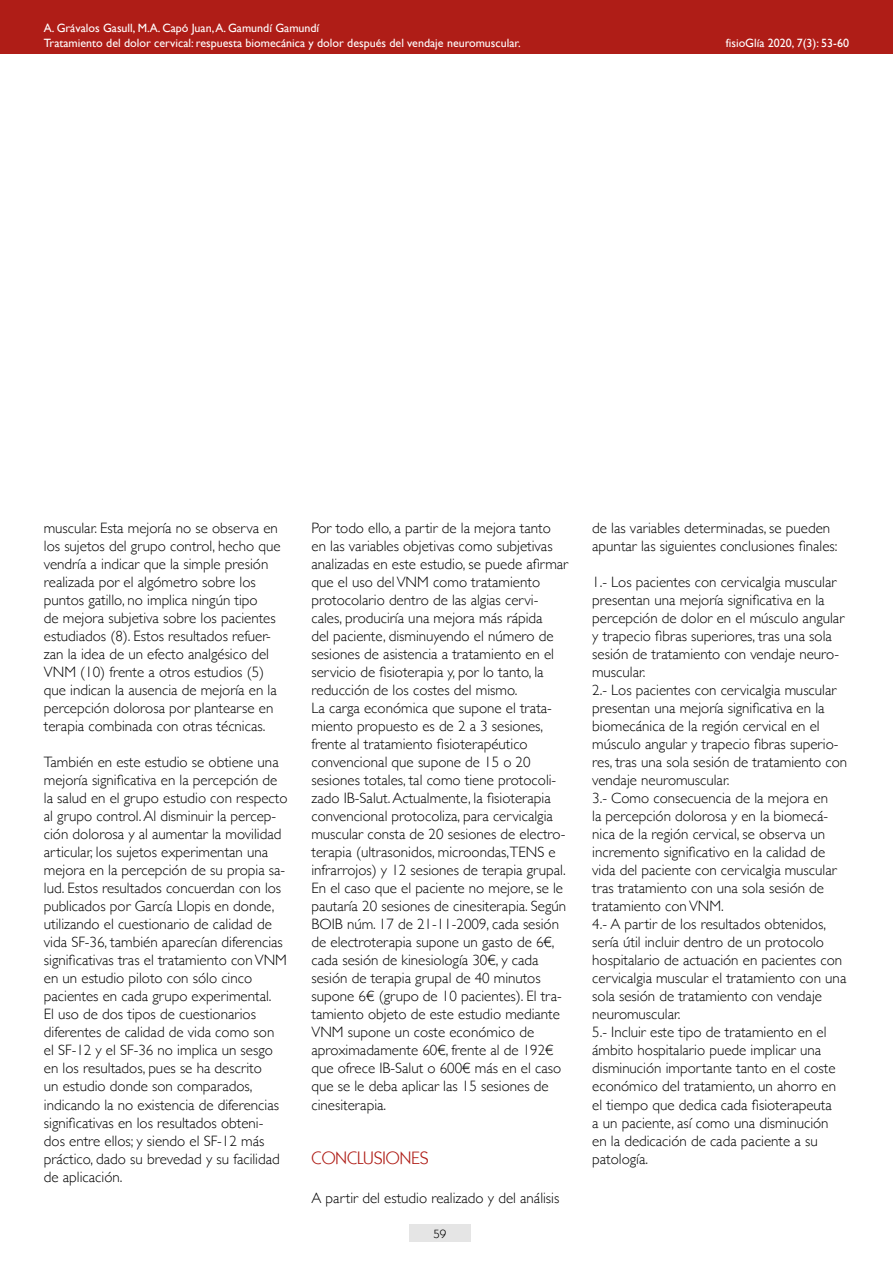
<style>
.page{position:relative;width:893px;height:1263px;background:#fff}
.page>*{position:absolute;margin:0;border:0;box-sizing:border-box;transform-origin:0 0}
.t1{font:18px "Kabel IT Cby BT";color:#af1d17}
.t2{font:300 15px/18px "Gill Sans";color:#000}
.t3{font:12px/14.4px "Gill Sans";color:#fff}
.t4{font:12px "Kabel IT Cby BT";color:#000}
</style>
<div class="page">
<div style="left:409px;top:1224px;width:62px;height:18px;background:#e5e5e5"></div>
<div style="left:0;top:0;width:893px;height:53px;background:#af1d17"></div>
<p class="t3" style="left:44px;top:21px;width:478px">A. Grávalos Gasull, M.A. Capó Juan, A. Gamundí Gamundí<br>Tratamiento del dolor cervical: respuesta biomecánica y dolor después del vendaje neuromuscular.</p>
<p class="t3" style="left:726px;top:35px;width:125px">fisioGlía 2020, 7(3): 53-60</p>
<p class="t2" style="left:44px;top:519px;width:238px">muscular. Esta mejoría no se observa en los sujetos del grupo control, hecho que vendría a indicar que la simple presión realizada por el algómetro sobre los puntos gatillo, no implica ningún tipo<br>de mejora subjetiva sobre los pacientes estudiados (8). Estos resultados refuer&shy;zan la idea de un efecto analgésico del VNM (10) frente a otros estudios (5) que indican la ausencia de mejoría en la percepción dolorosa por plantearse en terapia combinada con otras técnicas.</p>
<p class="t2" style="left:44px;top:753px;width:245px">También en este estudio se obtiene una mejoría significativa en la percepción de la salud en el grupo estudio con respecto al grupo control. Al disminuir la percep&shy;ción dolorosa y al aumentar la movilidad articular, los sujetos experimentan una mejora en la percepción de su propia sa&shy;lud. Estos resultados concuerdan con los publicados por García Llopis en donde, utilizando el cuestionario de calidad de vida SF-36, también aparecían diferencias significativas tras el tratamiento con VNM en un estudio piloto con sólo cinco pacientes en cada grupo experimental.<br>El uso de dos tipos de cuestionarios diferentes de calidad de vida como son el SF-12 y el SF-36 no implica un sesgo en los resultados, pues se ha descrito<br>un estudio donde son comparados, indicando la no existencia de diferencias significativas en los resultados obteni&shy;dos entre ellos; y siendo el SF-12 más práctico, dado su brevedad y su facilidad de aplicación.</p>
<p class="t2" style="left:311px;top:519px;width:258px">Por todo ello, a partir de la mejora tanto en las variables objetivas como subjetivas analizadas en este estudio, se puede afirmar que el uso del VNM como tratamiento protocolario dentro de las algias cervi&shy;cales, produciría una mejora más rápida<br>del paciente, disminuyendo el número de sesiones de asistencia a tratamiento en el servicio de fisioterapia y, por lo tanto, la reducción de los costes del mismo.<br>La carga económica que supone el trata&shy;miento propuesto es de 2 a 3 sesiones, frente al tratamiento fisioterapéutico convencional que supone de 15 o 20 sesiones totales, tal como tiene protocoli&shy;zado IB-Salut. Actualmente, la fisioterapia convencional protocoliza, para cervicalgia muscular consta de 20 sesiones de electro&shy;terapia (ultrasonidos, microondas,TENS e infrarrojos) y 12 sesiones de terapia grupal.<br>En el caso que el paciente no mejore, se le pautaría 20 sesiones de cinesiterapia. Según BOIB núm. 17 de 21-11-2009, cada sesión de electroterapia supone un gasto de 6€, cada sesión de kinesiología 30€, y cada sesión de terapia grupal de 40 minutos supone 6€ (grupo de 10 pacientes). El tra&shy;tamiento objeto de este estudio mediante VNM supone un coste económico de aproximadamente 60€, frente al de 192€ que ofrece IB-Salut o 600€ más en el caso que se le deba aplicar las 15 sesiones de cinesiterapia.</p>
<p class="t1" style="left:311px;top:1146px;width:119px">CONCLUSIONES</p>
<p class="t2" style="left:311px;top:1188px;width:249px">A partir del estudio realizado y del análisis</p>
<p class="t4" style="left:433px;top:1226px;width:14px">59</p>
<p class="t2" style="left:592px;top:519px;width:247px">de las variables determinadas, se pueden apuntar las siguientes conclusiones finales:</p>
<p class="t2" style="left:592px;top:573px;width:256px">1.- Los pacientes con cervicalgia muscular presentan una mejoría significativa en la percepción de dolor en el músculo angular y trapecio fibras superiores, tras una sola sesión de tratamiento con vendaje neuro&shy;muscular.<br>2.- Los pacientes con cervicalgia muscular presentan una mejoría significativa en la biomecánica de la región cervical en el músculo angular y trapecio fibras superio&shy;res, tras una sola sesión de tratamiento con vendaje neuromuscular.<br>3.- Como consecuencia de la mejora en<br>la percepción dolorosa y en la biomecá&shy;nica de la región cervical, se observa un incremento significativo en la calidad de vida del paciente con cervicalgia muscular tras tratamiento con una sola sesión de tratamiento con VNM.<br>4.- A partir de los resultados obtenidos, sería útil incluir dentro de un protocolo hospitalario de actuación en pacientes con cervicalgia muscular el tratamiento con una sola sesión de tratamiento con vendaje neuromuscular.<br>5.- Incluir este tipo de tratamiento en el ámbito hospitalario puede implicar una disminución importante tanto en el coste económico del tratamiento, un ahorro en el tiempo que dedica cada fisioterapeuta<br>a un paciente, así como una disminución<br>en la dedicación de cada paciente a su patología.</p>
</div>
